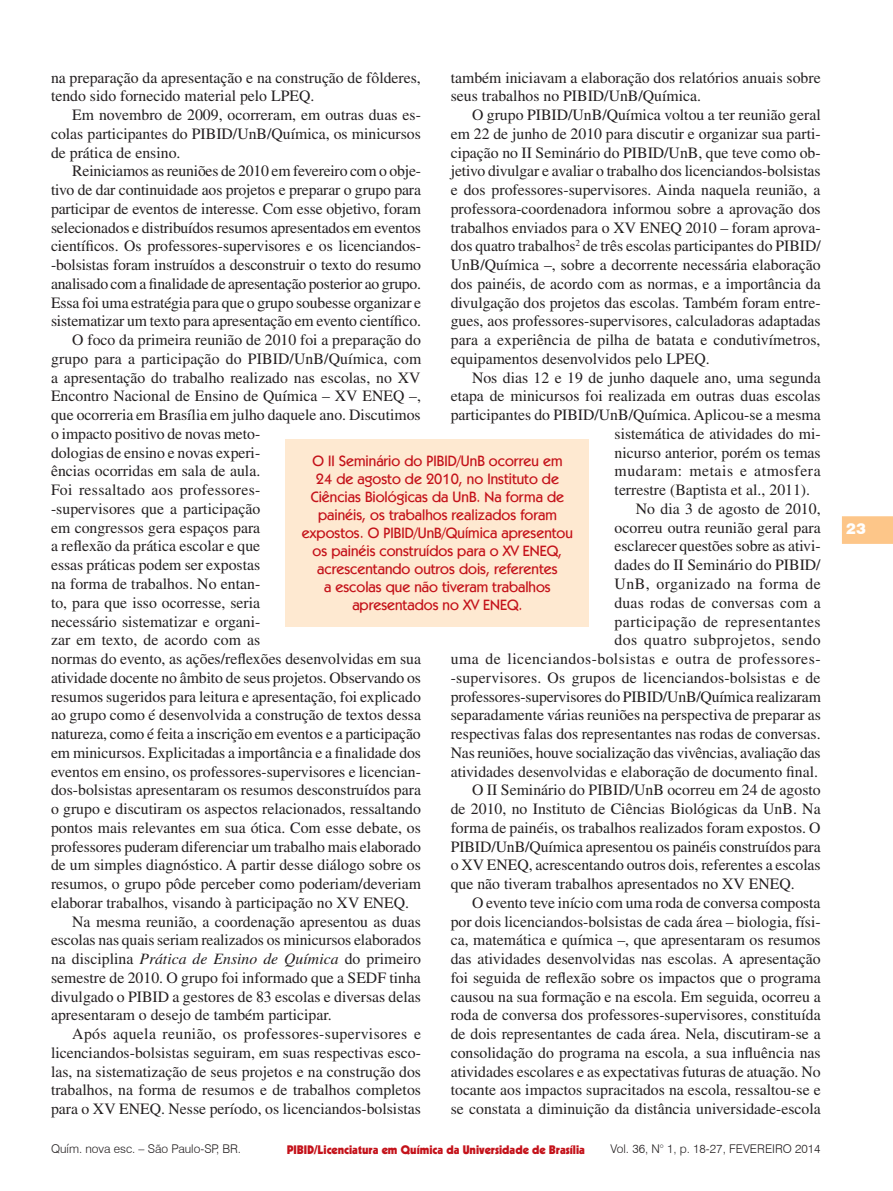
<style>
.page{position:relative;width:893px;height:1191px;background:#fff}
.page>*{position:absolute;margin:0;border:0;box-sizing:border-box;transform-origin:0 0}
.t1{font:15.75px/18.8px "Times";color:#231f20;text-align:justify}
.t2{font:15.75px "Times";letter-spacing:.035em;color:#231f20}
.Olho{font:500 15px/18px "Kabel IT Cby BT";color:#c4121a;text-align:center}
.t3{font:900 15px "Swiss 721 BT";color:#fff}
.t4{font:300 12px "Swiss 721 BT";color:#231f20}
.t5{font:900 12px "Kabel";color:#c4121a}
.s1{font-style:italic}
</style>
<div class="page">
<svg style="left:842px;top:516px;width:51px;height:28px"></svg>
<div style="left:286px;top:439px;width:303px;height:187px;background:#fee9d1"></div>
<p class="t1" style="left:51px;top:68px;width:371px">na preparação da apresentação e na construção de fôlderes, tendo sido fornecido material pelo LPEQ.</p>
<p class="t1" style="left:51px;top:105px;width:371px;text-indent:21px">Em novembro de 2009, ocorreram, em outras duas es&shy;colas participantes do PIBID/UnB/Química, os minicursos de prática de ensino.</p>
<p class="t1" style="left:51px;top:162px;width:372px;text-indent:21px">Reiniciamos as reuniões de 2010 em fevereiro com o obje&shy;tivo de dar continuidade aos projetos e preparar o grupo para participar de eventos de interesse. Com esse objetivo, foram selecionados e distribuídos resumos apresentados em eventos científicos. Os professores-supervisores e os licenciandos--bolsistas foram instruídos a desconstruir o texto do resumo analisado com a finalidade de apresentação posterior ao grupo.<br>Essa foi uma estratégia para que o grupo soubesse organizar e sistematizar um texto para apresentação em evento científico.</p>
<p class="t1" style="left:51px;top:330px;width:372px;text-align:left;text-indent:21px">O foco da primeira reunião de 2010 foi a preparação do grupo para a participação do PIBID/UnB/Química, com a apresentação do trabalho realizado nas escolas, no XV Encontro Nacional de Ensino de Química – XV ENEQ –, que ocorreria em Brasília em julho daquele ano. Discutimos o impacto positivo de novas meto-<br>dologias de ensino e novas experi-<br>ências ocorridas em sala de aula.<br>Foi ressaltado aos professores-<br>-supervisores que a participação<br>em congressos gera espaços para<br>a reflexão da prática escolar e que<br>essas práticas podem ser expostas<br>na forma de trabalhos. No entan-<br>to, para que isso ocorresse, seria<br>necessário sistematizar e organi-<br>zar em texto, de acordo com as<br>normas do evento, as ações/reflexões desenvolvidas em sua atividade docente no âmbito de seus projetos. Observando os resumos sugeridos para leitura e apresentação, foi explicado ao grupo como é desenvolvida a construção de textos dessa natureza, como é feita a inscrição em eventos e a participação em minicursos. Explicitadas a importância e a finalidade dos eventos em ensino, os professores-supervisores e licencian&shy;dos-bolsistas apresentaram os resumos desconstruídos para o grupo e discutiram os aspectos relacionados, ressaltando pontos mais relevantes em sua ótica. Com esse debate, os professores puderam diferenciar um trabalho mais elaborado de um simples diagnóstico. A partir desse diálogo sobre os resumos, o grupo pôde perceber como poderiam/deveriam elaborar trabalhos, visando à participação no XV ENEQ.</p>
<p class="t1" style="left:51px;top:912px;width:372px;text-indent:21px">Na mesma reunião, a coordenação apresentou as duas escolas nas quais seriam realizados os minicursos elaborados na disciplina <span class="s1">Prática de Ensino de Química</span> do primeiro semestre de 2010. O grupo foi informado que a SEDF tinha divulgado o PIBID a gestores de 83 escolas e diversas delas apresentaram o desejo de também participar.</p>
<p class="t1" style="left:51px;top:1024px;width:371px;text-indent:21px">Após aquela reunião, os professores-supervisores e licenciandos-bolsistas seguiram, em suas respectivas esco&shy;las, na sistematização de seus projetos e na construção dos trabalhos, na forma de resumos e de trabalhos completos para o XV ENEQ. Nesse período, os licenciandos-bolsistas</p>
<p class="t1" style="left:451px;top:68px;width:371px">também iniciavam a elaboração dos relatórios anuais sobre seus trabalhos no PIBID/UnB/Química.</p>
<p class="t1" style="left:451px;top:105px;width:371px;text-indent:21px">O grupo PIBID/UnB/Química voltou a ter reunião geral em 22 de junho de 2010 para discutir e organizar sua parti&shy;cipação no II Seminário do PIBID/UnB, que teve como ob&shy;jetivo divulgar e avaliar o trabalho dos licenciandos-bolsistas e dos professores-supervisores. Ainda naquela reunião, a professora-coordenadora informou sobre a aprovação dos trabalhos enviados para o XV ENEQ 2010 – foram aprova&shy;dos quatro trabalhos<sup>2</sup> de três escolas participantes do PIBID/ UnB/Química –, sobre a decorrente necessária elaboração dos painéis, de acordo com as normas, e a importância da divulgação dos projetos das escolas. Também foram entre&shy;gues, aos professores-supervisores, calculadoras adaptadas para a experiência de pilha de batata e condutivímetros, equipamentos desenvolvidos pelo LPEQ.</p>
<p class="t1" style="left:472px;top:368px;width:350px">Nos dias 12 e 19 de junho daquele ano, uma segunda</p>
<p class="t1" style="left:451px;top:387px;width:371px">etapa de minicursos foi realizada em outras duas escolas</p>
<p class="t1" style="left:451px;top:405px;width:371px">participantes do PIBID/UnB/Química. Aplicou-se a mesma</p>
<p class="t1" style="left:615px;top:424px;width:208px">sistemática de atividades do mi-</p>
<p class="t1" style="left:615px;top:443px;width:208px">nicurso anterior, porém os temas</p>
<p class="t2" style="left:615px;top:462px;width:208px">mudaram: metais e atmosfera</p>
<p class="t1" style="left:615px;top:480px;width:197px">terrestre (Baptista et al., 2011).</p>
<p class="t1" style="left:451px;top:499px;width:372px;text-align:right">No dia 3 de agosto de 2010,<br>ocorreu outra reunião geral para<br>esclarecer questões sobre as ativi-<br>dades do II Seminário do PIBID/<br>UnB, organizado na forma de<br>duas rodas de conversas com a<br>participação de representantes<br>dos quatro subprojetos, sendo<br>uma de licenciandos-bolsistas e outra de professores--supervisores. Os grupos de licenciandos-bolsistas e de professores-supervisores do PIBID/UnB/Química realizaram separadamente várias reuniões na perspectiva de preparar as respectivas falas dos representantes nas rodas de conversas.<br>Nas reuniões, houve socialização das vivências, avaliação das atividades desenvolvidas e elaboração de documento final.</p>
<p class="t1" style="left:451px;top:780px;width:371px;text-indent:21px">O II Seminário do PIBID/UnB ocorreu em 24 de agosto de 2010, no Instituto de Ciências Biológicas da UnB. Na forma de painéis, os trabalhos realizados foram expostos. O PIBID/UnB/Química apresentou os painéis construídos para o XV ENEQ, acrescentando outros dois, referentes a escolas que não tiveram trabalhos apresentados no XV ENEQ.</p>
<p class="t1" style="left:451px;top:893px;width:371px;text-indent:21px">O evento teve início com uma roda de conversa composta por dois licenciandos-bolsistas de cada área – biologia, físi&shy;ca, matemática e química –, que apresentaram os resumos das atividades desenvolvidas nas escolas. A apresentação foi seguida de reflexão sobre os impactos que o programa causou na sua formação e na escola. Em seguida, ocorreu a roda de conversa dos professores-supervisores, constituída de dois representantes de cada área. Nela, discutiram-se a consolidação do programa na escola, a sua influência nas atividades escolares e as expectativas futuras de atuação. No tocante aos impactos supracitados na escola, ressaltou-se e se constata a diminuição da distância universidade-escola</p>
<p class="Olho" style="left:302px;top:452px;width:272px">O II Seminário do PIBID/UnB ocorreu em<br>24 de agosto de 2010, no Instituto de Ciências Biológicas da UnB. Na forma de painéis, os trabalhos realizados foram expostos. O PIBID/UnB/Química apresentou os painéis construídos para o XV ENEQ, acrescentando outros dois, referentes<br>a escolas que não tiveram trabalhos apresentados no XV ENEQ.</p>
<p class="t4" style="left:51px;top:1141px;width:192px">Quím. nova esc. – São Paulo-SP, BR.</p>
<p class="t4" style="left:610px;top:1141px;width:212px">Vol. 36, N° 1, p. 18-27, FEVEREIRO 2014</p>
<p class="t5" style="left:287px;top:1141px;width:300px">PIBID/Licenciatura em Química da Universidade de Brasília</p>
<p class="t3" style="left:846px;top:519px;width:21px">23</p>
</div>
